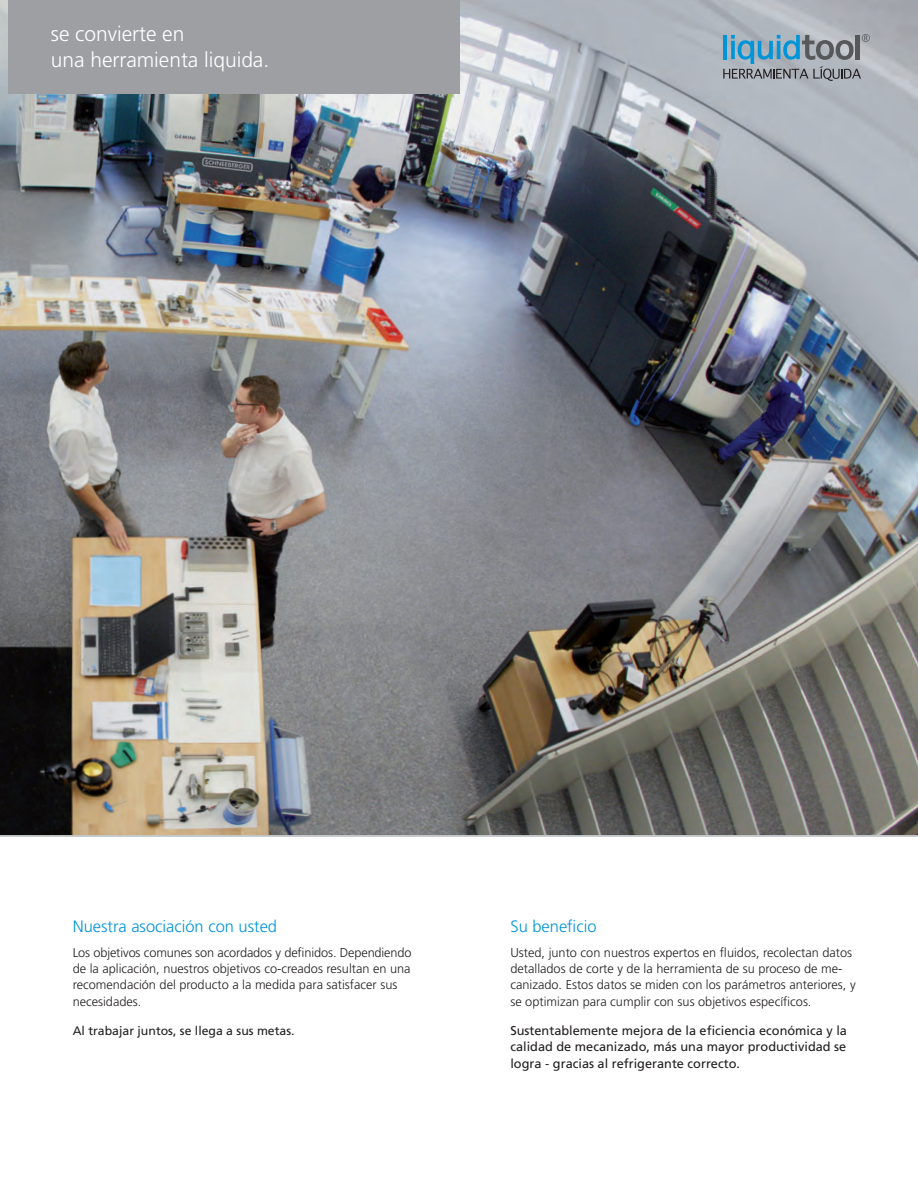
<style>
.page{position:relative;width:918px;height:1188px;background:#fff}
.page>*{position:absolute;margin:0;border:0;box-sizing:border-box;transform-origin:0 0}
.t1{font:300 21px/25.2px "Frutiger LT Std";color:#fff}
.t2{font:300 16.5px "Frutiger LT Std";color:#0095d9}
.t3{font:300 12.75px/16.4px "Frutiger LT Std";color:#231f20}
.t4{font:12.75px/16.5px "Frutiger LT Std";color:#231f20;text-align:justify}
.t5{font:12.3px "Frutiger LT Std";color:#231f20}
</style>
<div class="page">
<img style="left:0;top:0;width:918px;height:837px">
<div style="left:8px;top:0;width:452px;height:94px;background:#9d9fa2"></div>
<svg style="left:723px;top:34px;width:147px;height:47px;background:#899eac"></svg>
<h1 class="t1" style="left:51px;top:22px;width:220px">se convierte en<br>una herramienta liquida.</h1>
<p class="t2" style="left:73px;top:917px;width:206px">Nuestra asociación con usted</p>
<p class="t3" style="left:73px;top:944px;width:340px">Los objetivos comunes son acordados y definidos. Dependiendo de la aplicación, nuestros objetivos co-creados resultan en una recomendación del producto a la medida para satisfacer sus necesidades.</p>
<p class="t5" style="left:73px;top:1023px;width:223px">Al trabajar juntos, se llega a sus metas.</p>
<p class="t2" style="left:510px;top:917px;width:88px">Su beneficio</p>
<p class="t3" style="left:510px;top:944px;width:347px">Usted, junto con nuestros expertos en fluidos, recolectan datos detallados de corte y de la herramienta de su proceso de me&shy;canizado. Estos datos se miden con los parámetros anteriores, y se optimizan para cumplir con sus objetivos específicos.</p>
<p class="t4" style="left:510px;top:1022px;width:338px">Sustentablemente mejora de la eficiencia económica y la calidad de mecanizado, más una mayor productividad se logra - gracias al refrigerante correcto.</p>
</div>
